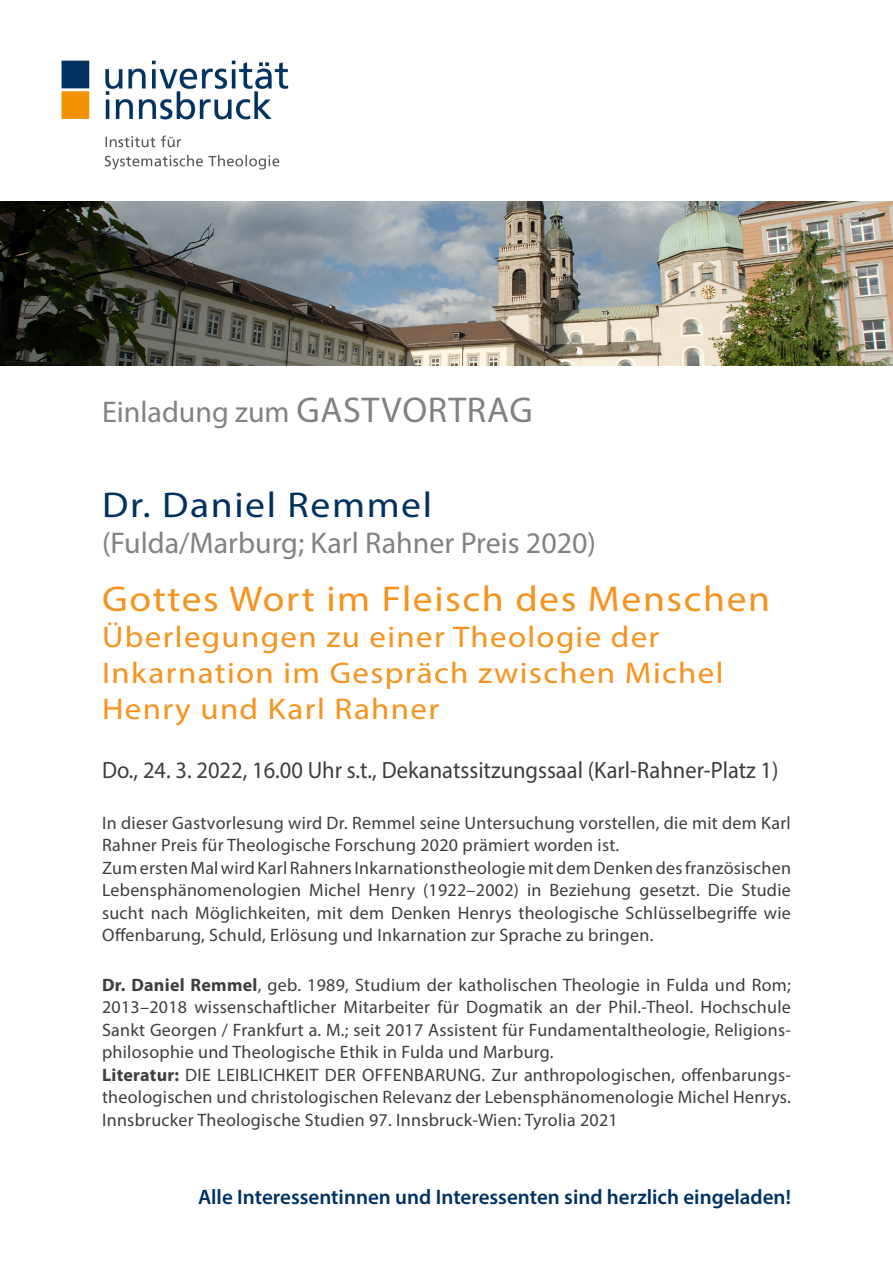
<style>
.page{position:relative;width:893px;height:1263px;background:#fff}
.page>*{position:absolute;margin:0;border:0;box-sizing:border-box;transform-origin:0 0}
.Titel{font:36px "Myriad Pro";letter-spacing:.04em;color:#f7931d;scale:1.1 1}
.Name{font:36px "Myriad Pro";letter-spacing:.04em;color:#003163;scale:1.1 1}
.Titel-2{font:30px/36px "Myriad Pro";letter-spacing:.04em;color:#f7931d;scale:1.1 1}
.Affiliation{font:30px "Myriad Pro";color:#808285}
.Datum_Zeit_Ort{font:23.7px "Myriad Pro";color:#3e3e3f;scale:.95 1}
.t1{font:600 21px "Myriad Pro";color:#003163}
.Fließtext_Bio{font:18px/22.5px "Myriad Pro";letter-spacing:.015em;color:#3e3e3f;text-align:justify}
.Fließtext_Abstract{font:18px/22.5px "Myriad Pro";letter-spacing:.015em;color:#3e3e3f}
.s1{font-size:36px}
.s2{font-weight:700}
</style>
<div class="page">
<img style="left:0;top:202px;width:893px;height:163px">
<img style="left:61px;top:60px;width:228px;height:110px">
<h2 class="Affiliation" style="left:102px;top:394px;width:432px">Einladung zum <span class="s1">GASTVORTRAG</span></h2>
<p class="Name" style="left:102px;top:483px;width:301px">Dr. Daniel Remmel</p>
<p class="Affiliation" style="left:102px;top:525px;width:495px">(Fulda/Marburg; Karl Rahner Preis 2020)</p>
<p class="Titel" style="left:102px;top:577px;width:609px">Gottes Wort im Fleisch des Menschen</p>
<p class="Titel-2" style="left:102px;top:619px;width:566px">Überlegungen zu einer Theologie der<br>Inkarnation im Gespräch zwischen Michel<br>Henry und Karl Rahner</p>
<p class="Datum_Zeit_Ort" style="left:102px;top:755px;width:714px">Do., 24. 3. 2022, 16.00 Uhr s.t., Dekanatssitzungssaal (Karl-Rahner-Platz 1)</p>
<p class="Fließtext_Abstract" style="left:102px;top:811px;width:690px">In dieser Gastvorlesung wird Dr. Remmel seine Untersuchung vorstellen, die mit dem Karl<br>Rahner Preis für Theologische Forschung 2020 prämiert worden ist.</p>
<p class="Fließtext_Abstract" style="left:102px;top:856px;width:690px;text-align:justify">Zum ersten Mal wird Karl Rahners Inkarnationstheologie mit dem Denken des französischen Lebensphänomenologien Michel Henry (1922–2002) in Beziehung gesetzt. Die Studie sucht nach Möglichkeiten, mit dem Denken Henrys theologische Schlüsselbegriffe wie Offenbarung, Schuld, Erlösung und Inkarnation zur Sprache zu bringen.</p>
<p class="Fließtext_Bio" style="left:102px;top:973px;width:690px"><span class="s2">Dr. Daniel Remmel</span>, geb. 1989, Studium der katholischen Theologie in Fulda und Rom; 2013–2018 wissenschaftlicher Mitarbeiter für Dogmatik an der Phil.-Theol. Hochschule Sankt Georgen / Frankfurt a. M.; seit 2017 Assistent für Fundamentaltheologie, Religions&shy;philosophie und Theologische Ethik in Fulda und Marburg.</p>
<p class="Fließtext_Bio" style="left:102px;top:1063px;width:690px"><span class="s2">Literatur:</span> DIE LEIBLICHKEIT DER OFFENBARUNG. Zur anthropologischen, offenbarungs&shy;theologischen und christologischen Relevanz der Lebensphänomenologie Michel Henrys.<br>Innsbrucker Theologische Studien 97. Innsbruck-Wien: Tyrolia 2021</p>
<p class="t1" style="left:198px;top:1184px;width:594px">Alle Interessentinnen und Interessenten sind herzlich eingeladen!</p>
</div>
